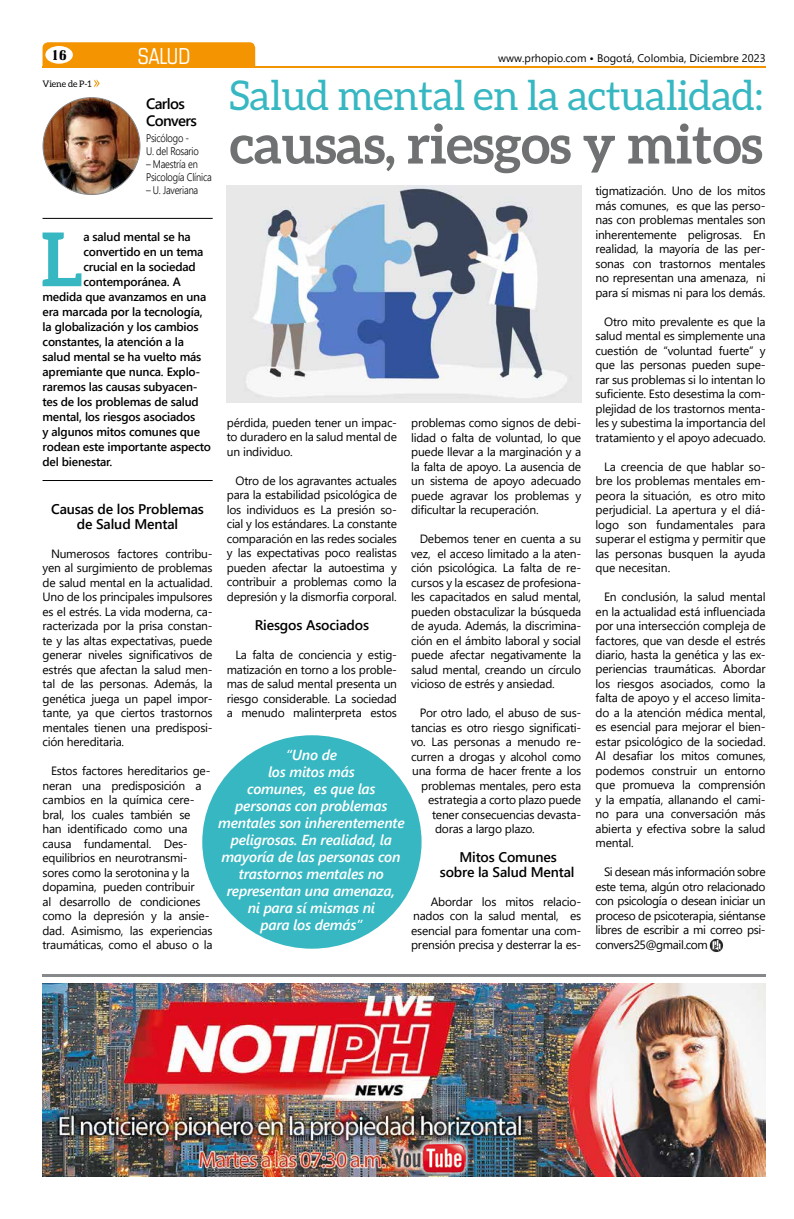
<style>
.page{position:relative;width:794px;height:1219px;background:#fff}
.page>*{position:absolute;margin:0;border:0;box-sizing:border-box;transform-origin:0 0}
.t1{font:700 74.2px "Aleo";color:#36b7c1}
.t2{font:700 54px "Aleo";letter-spacing:-.01em;color:#707172}
.t3{font:41px "Aleo";letter-spacing:-.01em;color:#36b7c1}
.t4{font:condensed 22px "Square 721 BT";color:#fff}
.t5{font:600 15px/17px "Segoe UI";letter-spacing:-.04em;color:#000}
.t6{font:italic 600 14.5px/17px "Segoe UI";letter-spacing:-.015em;color:#fff;text-align:center}
.t7{font:600 14px/14.5px "Segoe UI";letter-spacing:-.01em;color:#000;text-align:center}
.t8{font:700 condensed 14px "Melior BQ";color:#000}
.t9{font:12px/14.5px "Segoe UI";letter-spacing:-.02em;color:#000;text-align:justify}
.t10{font:600 12px "Segoe UI";letter-spacing:-.015em;color:#000}
.t11{font:300 11px/13px "Segoe UI";letter-spacing:-.02em;color:#000;scale:.85 1}
.t12{font:11px "Segoe UI";color:#000}
.t13{font:9px "Aleo";letter-spacing:-.01em;color:#000}
.s1{font-weight:600}
</style>
<div class="page">
<hr style="left:43px;top:66px;width:722px;height:1px;background:#f39400">
<div style="left:43px;top:42px;width:212px;height:24px;background:#f39400"></div>
<div style="left:45px;top:46px;width:28px;height:18px;background:#fff;border-radius:50%"></div>
<svg style="left:94px;top:79px;width:6px;height:8px"></svg>
<img style="left:43px;top:98px;width:97px;height:97px;border-radius:48px">
<hr style="left:43px;top:218px;width:170px;height:1px;background:#000">
<hr style="left:43px;top:480px;width:170px;height:1px;background:#000">
<img style="left:42px;top:984px;width:723px;height:192px">
<div style="left:389px;top:1138px;width:81px;height:40px;background:#fff;opacity:.75"></div>
<img style="left:393px;top:1141px;width:73px;height:33px">
<hr style="left:43px;top:974px;width:722px;height:2px;background:#87888a">
<div style="left:202px;top:735px;width:219px;height:214px;background:#36b7c1;border-radius:50%"></div>
<img style="left:227px;top:186px;width:354px;height:216px">
<img style="left:709px;top:938px;width:15px;height:15px">
<p class="t8" style="left:52px;top:47px;width:17px">16</p>
<h3 class="t4" style="left:138px;top:43px;width:54px">SALUD</h3>
<p class="t12" style="left:498px;top:47px;width:269px">www.prhopio.com <span class="s1">•</span> Bogotá, Colombia, Diciembre 2023</p>
<h3 class="t3" style="left:229px;top:72px;width:535px">Salud mental en la actualidad:</h3>
<h2 class="t2" style="left:230px;top:113px;width:535px">causas, riesgos y mitos</h2>
<p class="t13" style="left:43px;top:79px;width:51px">Viene de P-1</p>
<p class="t5" style="left:146px;top:94px;width:52px">Carlos<br>Convers</p>
<p class="t11" style="left:146px;top:130px;width:64px">Psicólogo -<br>U. del Rosario</p>
<p class="t11" style="left:146px;top:156px;width:79px">– Maestría en<br>Psicología Clínica</p>
<p class="t11" style="left:146px;top:182px;width:63px">– U. Javeriana</p>
<p class="t9" style="left:595px;top:182px;width:172px">tigmatización. Uno de los mitos más comunes, es que las perso&shy;nas con problemas mentales son inherentemente peligrosas. En realidad, la mayoría de las per&shy;sonas con trastornos mentales no representan una amenaza, ni para sí mismas ni para los demás.</p>
<p class="t9" style="left:595px;top:313px;width:172px;text-indent:9px">Otro mito prevalente es que la salud mental es simplemente una cuestión de “voluntad fuerte” y que las personas pueden supe&shy;rar sus problemas si lo intentan lo suficiente. Esto desestima la com&shy;plejidad de los trastornos menta&shy;les y subestima la importancia del tratamiento y el apoyo adecuado.</p>
<p class="t9" style="left:595px;top:458px;width:172px;text-indent:8px">La creencia de que hablar so&shy;bre los problemas mentales em&shy;peora la situación, es otro mito perjudicial. La apertura y el diá&shy;logo son fundamentales para superar el estigma y permitir que las personas busquen la ayuda que necesitan.</p>
<p class="t9" style="left:595px;top:588px;width:172px;text-indent:9px">En conclusión, la salud mental en la actualidad está influenciada por una intersección compleja de factores, que van desde el estrés diario, hasta la genética y las ex&shy;periencias traumáticas. Abordar los riesgos asociados, como la falta de apoyo y el acceso limita&shy;do a la atención médica mental, es esencial para mejorar el bien&shy;estar psicológico de la sociedad.<br>Al desafiar los mitos comunes, podemos construir un entorno que promueva la comprensión y la empatía, allanando el cami&shy;no para una conversación más abierta y efectiva sobre la salud mental.</p>
<p class="t9" style="left:595px;top:864px;width:172px;text-indent:9px">Si desean más información sobre este tema, algún otro relacionado con psicología o desean iniciar un proceso de psicoterapia, siéntanse libres de escribir a mi correo psi&shy;convers25@gmail.com</p>
<h1 class="t1" style="left:41px;top:217px;width:43px">L</h1>
<p class="t10" style="left:83px;top:226px;width:109px">a salud mental se ha</p>
<p class="t10" style="left:83px;top:241px;width:122px">convertido en un tema</p>
<p class="t10" style="left:83px;top:256px;width:114px">crucial en la sociedad</p>
<p class="t10" style="left:83px;top:271px;width:99px">contemporánea. A</p>
<p class="t10" style="left:43px;top:286px;width:165px">medida que avanzamos en una</p>
<p class="t10" style="left:43px;top:301px;width:162px">era marcada por la tecnología,</p>
<p class="t10" style="left:43px;top:316px;width:158px">la globalización y los cambios</p>
<p class="t10" style="left:43px;top:331px;width:143px">constantes, la atención a la</p>
<p class="t10" style="left:43px;top:346px;width:160px">salud mental se ha vuelto más</p>
<p class="t10" style="left:43px;top:361px;width:159px">apremiante que nunca. Explo-</p>
<p class="t10" style="left:43px;top:376px;width:157px">raremos las causas subyacen-</p>
<p class="t10" style="left:43px;top:391px;width:158px">tes de los problemas de salud</p>
<p class="t10" style="left:43px;top:406px;width:154px">mental, los riesgos asociados</p>
<p class="t10" style="left:43px;top:421px;width:159px">y algunos mitos comunes que</p>
<p class="t10" style="left:43px;top:436px;width:170px">rodean este importante aspecto</p>
<p class="t10" style="left:43px;top:451px;width:71px">del bienestar.</p>
<p class="t7" style="left:51px;top:501px;width:154px">Causas de los Problemas de Salud Mental</p>
<p class="t9" style="left:43px;top:545px;width:172px;text-indent:9px">Numerosos factores contribu&shy;yen al surgimiento de problemas de salud mental en la actualidad.<br>Uno de los principales impulsores es el estrés. La vida moderna, ca&shy;racterizada por la prisa constan&shy;te y las altas expectativas, puede generar niveles significativos de estrés que afectan la salud men&shy;tal de las personas. Además, la genética juega un papel impor&shy;tante, ya que ciertos trastornos mentales tienen una predisposi&shy;ción hereditaria.</p>
<p class="t9" style="left:43px;top:762px;width:172px;text-align:left;text-indent:9px">Estos factores hereditarios ge&shy;neran una predisposición a cambios en la química cere&shy;bral, los cuales también se han identificado como una causa fundamental. Des&shy;equilibrios en neurotransmi&shy;sores como la serotonina y la dopamina, pueden contribuir<br>al desarrollo de condiciones como la depresión y la ansie&shy;dad. Asimismo, las experiencias traumáticas, como el abuso o la</p>
<p class="t9" style="left:227px;top:414px;width:172px">pérdida, pueden tener un impac&shy;to duradero en la salud mental de un individuo.</p>
<p class="t9" style="left:227px;top:472px;width:172px;text-indent:9px">Otro de los agravantes actuales para la estabilidad psicológica de los individuos es La presión so&shy;cial y los estándares. La constante comparación en las redes sociales y las expectativas poco realistas pueden afectar la autoestima y contribuir a problemas como la depresión y la dismorfia corporal.</p>
<p class="t7" style="left:255px;top:617px;width:116px">Riesgos Asociados</p>
<p class="t9" style="left:227px;top:646px;width:172px;text-indent:8px">La falta de conciencia y estig&shy;matización en torno a los proble&shy;mas de salud mental presenta un riesgo considerable. La sociedad a menudo malinterpreta estos</p>
<p class="t9" style="left:411px;top:414px;width:172px">problemas como signos de debi&shy;lidad o falta de voluntad, lo que puede llevar a la marginación y a la falta de apoyo. La ausencia de un sistema de apoyo adecuado puede agravar los problemas y dificultar la recuperación.</p>
<p class="t9" style="left:411px;top:530px;width:172px;text-indent:9px">Debemos tener en cuenta a su vez, el acceso limitado a la aten&shy;ción psicológica. La falta de re&shy;cursos y la escasez de profesiona&shy;les capacitados en salud mental, pueden obstaculizar la búsqueda de ayuda. Además, la discrimina&shy;ción en el ámbito laboral y social puede afectar negativamente la salud mental, creando un círculo vicioso de estrés y ansiedad.</p>
<p class="t9" style="left:420px;top:704px;width:163px">Por otro lado, el abuso de sus-</p>
<p class="t9" style="left:411px;top:719px;width:172px">tancias es otro riesgo significati-</p>
<p class="t9" style="left:411px;top:733px;width:172px">vo. Las personas a menudo re-</p>
<p class="t9" style="left:411px;top:748px;width:171px">curren a drogas y alcohol como</p>
<p class="t9" style="left:412px;top:762px;width:171px">una forma de hacer frente a los</p>
<p class="t9" style="left:421px;top:777px;width:162px">problemas mentales, pero esta</p>
<p class="t9" style="left:428px;top:791px;width:155px">estrategia a corto plazo puede</p>
<p class="t9" style="left:432px;top:806px;width:151px">tener consecuencias devasta-</p>
<p class="t9" style="left:435px;top:820px;width:101px">doras a largo plazo.</p>
<p class="t7" style="left:440px;top:849px;width:136px">Mitos Comunes sobre la Salud Mental</p>
<p class="t9" style="left:411px;top:893px;width:172px;text-indent:20px">Abordar los mitos relacio&shy;nados con la salud mental, es esencial para fomentar una com&shy;prensión precisa y desterrar la es-</p>
<p class="t6" style="left:218px;top:744px;width:188px">“Uno de<br>los mitos más<br>comunes, es que las personas con problemas mentales son inherentemente peligrosas. En realidad, la mayoría de las personas con trastornos mentales no representan una amenaza,<br>ni para sí mismas ni<br>para los demás”</p>
</div>
